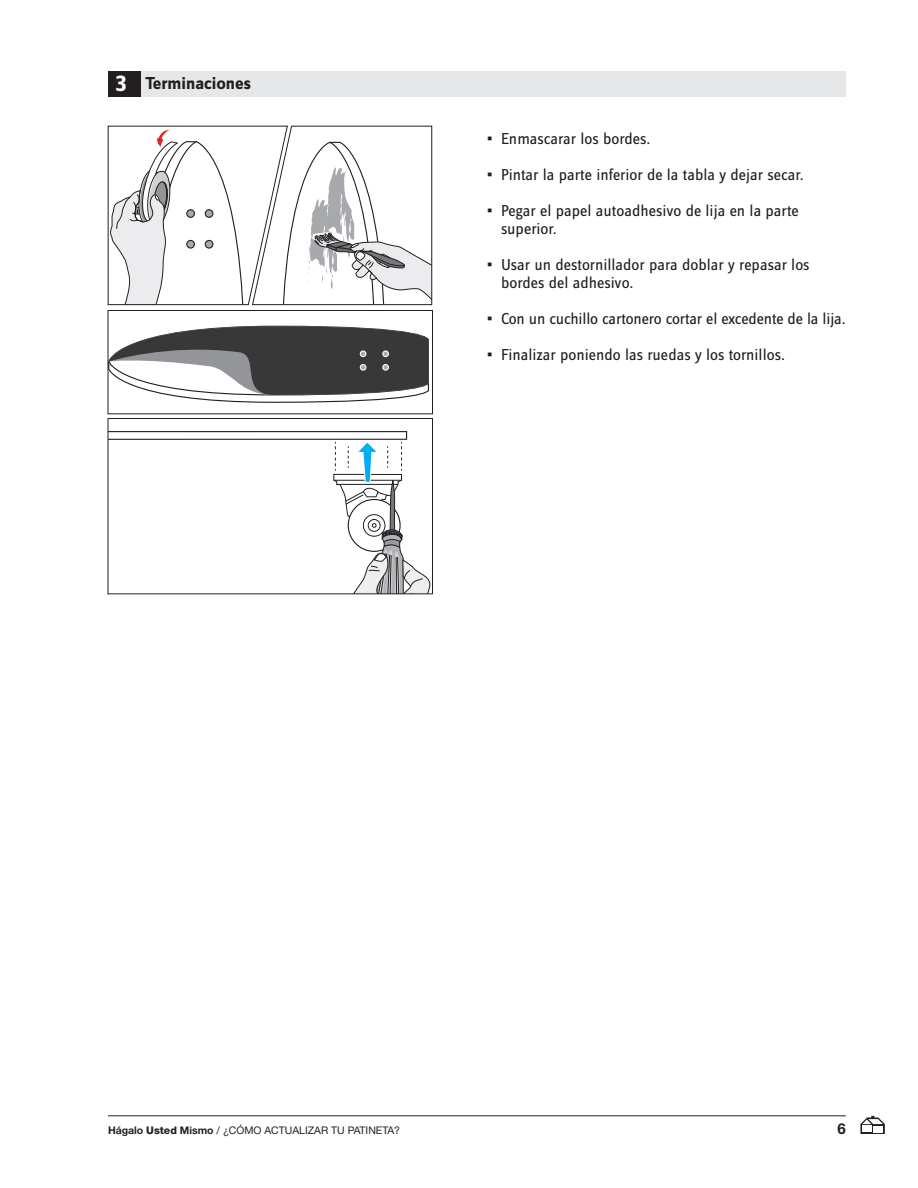
<style>
.page{position:relative;width:918px;height:1188px;background:#fff}
.page>*{position:absolute;margin:0;border:0;box-sizing:border-box;transform-origin:0 0}
.t1{font:700 24px "Zine Sans Dis";color:#fff}
.Título_Paso_a_Paso{font:700 18px "Zine Sans Dis";color:#231f20}
.t2{font:16.5px/18px "Zine Sans Dis";color:#231f20}
.t3{font:700 15px "Helvetica Neue LT Std";color:#231f20}
.t4{font:10.5px "Helvetica Neue LT Std";color:#231f20}
.s1{font-weight:900}
.s2{font-weight:700}
.s3{font-weight:800}
</style>
<div class="page">
<hr style="left:108px;top:1116px;width:738px;height:1px;background:#231f20">
<svg style="left:860px;top:1116px;width:25px;height:18px"></svg>
<div style="left:862px;top:1126px;width:10px;height:6px;background:#fff"></div>
<div style="left:141px;top:71px;width:705px;height:26px;background:#e6e7e9"></div>
<div style="left:108px;top:71px;width:33px;height:26px;background:#231f20"></div>
<svg style="left:108px;top:126px;width:324px;height:179px"></svg>
<svg style="left:110px;top:325px;width:319px;height:78px"></svg>
<div style="left:382px;top:350px;width:7px;height:7px;border:1px solid #fff;border-radius:50%"></div>
<div style="left:108px;top:310px;width:325px;height:104px;border:1px solid #231f20"></div>
<svg style="left:110px;top:431px;width:321px;height:161px"></svg>
<div style="left:108px;top:418px;width:325px;height:176px;border:1px solid #231f20"></div>
<p class="t1" style="left:116px;top:71px;width:13px">3</p>
<p class="Título_Paso_a_Paso" style="left:145px;top:73px;width:107px">Terminaciones</p>
<p class="t2" style="left:488px;top:130px;width:165px"><span class="s1">•</span> Enmascarar los bordes.</p>
<p class="t2" style="left:488px;top:166px;width:318px"><span class="s1">•</span> Pintar la parte inferior de la tabla y dejar secar.</p>
<p class="t2" style="left:501px;top:202px;width:299px;text-indent:-14px"><span class="s1">•</span> Pegar el papel autoadhesivo de lija en la parte superior.</p>
<p class="t2" style="left:501px;top:256px;width:310px;text-indent:-14px"><span class="s1">•</span> Usar un destornillador para doblar y repasar los bordes del adhesivo.</p>
<p class="t2" style="left:488px;top:310px;width:360px"><span class="s1">•</span> Con un cuchillo cartonero cortar el excedente de la lija.</p>
<p class="t2" style="left:488px;top:346px;width:299px"><span class="s1">•</span> Finalizar poniendo las ruedas y los tornillos.</p>
<p class="t4" style="left:108px;top:1124px;width:294px"><span class="s2">Hágalo</span> <span class="s3">Usted</span> <span class="s2">Mismo</span> / ¿CÓMO ACTUALIZAR TU PATINETA?</p>
<p class="t3" style="left:838px;top:1119px;width:10px">6</p>
</div>
